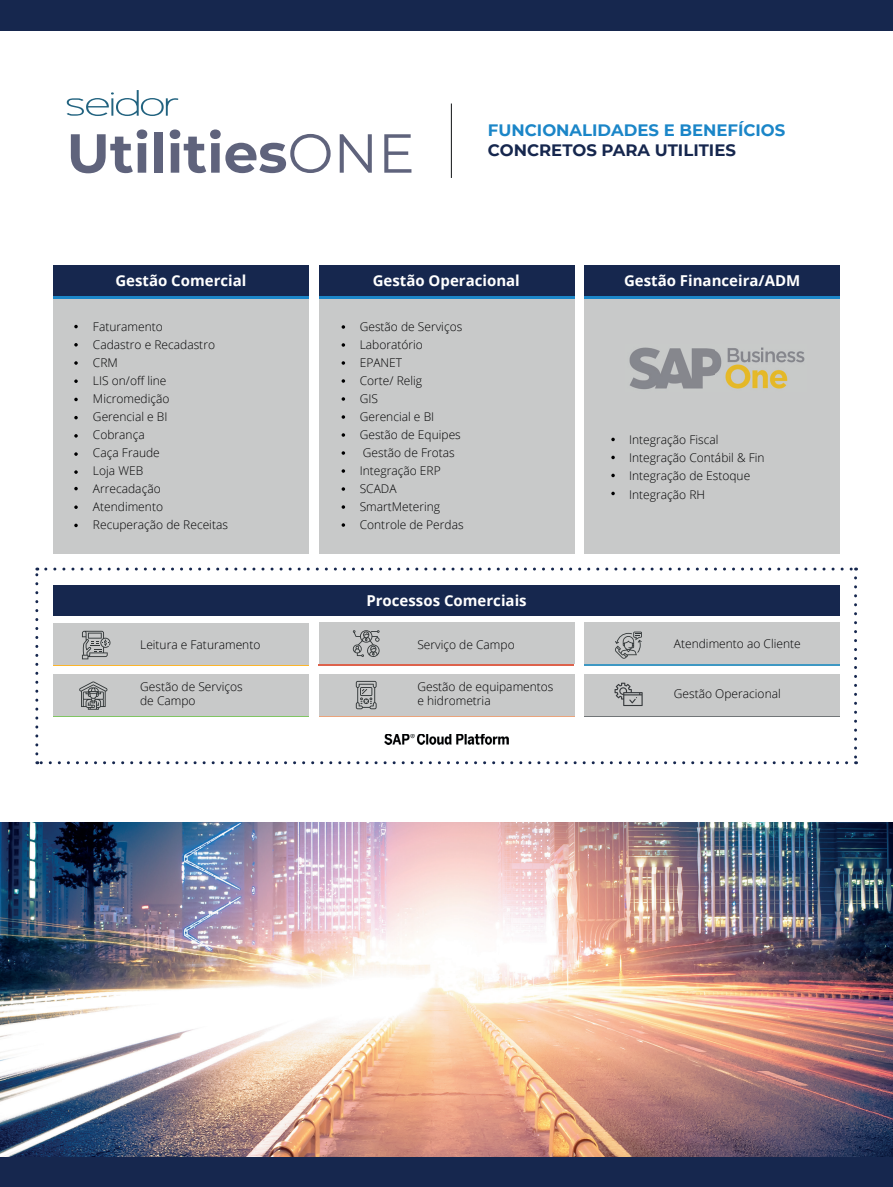
<style>
.page{position:relative;width:893px;height:1187px;background:#fff}
.page>*{position:absolute;margin:0;border:0;box-sizing:border-box;transform-origin:0 0}
.t1{font:700 54.9px "Montserrat";color:#5f637c}
.t2{font:700 16.5px "Montserrat";color:#1b86c8}
.t3{font:700 16.5px "Montserrat";color:#16274e}
.t4{font:700 15px "Open Sans";color:#fff}
.t5{font:300 12px/18px "Open Sans";color:#000001}
.s1{font-weight:400}
</style>
<div class="page">
<div style="left:53px;top:585px;width:787px;height:31px;background:#16274e"></div>
<hr style="left:53px;top:664px;width:255px;height:1px;background:#fcb62b">
<hr style="left:319px;top:664px;width:255px;height:1px;background:#dd624c">
<hr style="left:319px;top:715px;width:255px;height:1px;background:#eaa47c">
<hr style="left:53px;top:715px;width:255px;height:1px;background:#80c563">
<hr style="left:585px;top:664px;width:255px;height:1px;background:#3e98c3">
<hr style="left:585px;top:715px;width:255px;height:1px;background:#717577">
<svg style="left:67px;top:90px;width:111px;height:26px"></svg>
<div style="left:53px;top:298px;width:255px;height:255px;background:#c8c9c9"></div>
<div style="left:53px;top:623px;width:255px;height:41px;background:#c8c9c9"></div>
<div style="left:319px;top:622px;width:255px;height:42px;background:#c8c9c9"></div>
<div style="left:585px;top:622px;width:255px;height:42px;background:#c8c9c9"></div>
<div style="left:53px;top:674px;width:255px;height:41px;background:#c8c9c9"></div>
<div style="left:319px;top:674px;width:255px;height:41px;background:#c8c9c9"></div>
<div style="left:585px;top:674px;width:255px;height:41px;background:#c8c9c9"></div>
<div style="left:319px;top:298px;width:255px;height:255px;background:#c8c9c9"></div>
<div style="left:585px;top:298px;width:255px;height:255px;background:#c8c9c9"></div>
<div style="left:0;top:0;width:893px;height:30px;background:#16274e"></div>
<div style="left:53px;top:265px;width:255px;height:31px;background:#16274e"></div>
<div style="left:319px;top:265px;width:255px;height:31px;background:#16274e"></div>
<div style="left:585px;top:265px;width:255px;height:31px;background:#16274e"></div>
<div style="left:0;top:1156px;width:893px;height:30px;background:#16274e"></div>
<img style="left:629px;top:347px;width:176px;height:43px">
<hr style="left:451px;top:103px;width:1px;height:75px;background:#101315">
<svg style="left:342px;top:325px;width:3px;height:4px"></svg>
<svg style="left:342px;top:343px;width:3px;height:4px"></svg>
<svg style="left:342px;top:361px;width:3px;height:4px"></svg>
<svg style="left:342px;top:379px;width:3px;height:4px"></svg>
<svg style="left:342px;top:397px;width:3px;height:4px"></svg>
<svg style="left:342px;top:415px;width:3px;height:4px"></svg>
<svg style="left:342px;top:433px;width:3px;height:4px"></svg>
<svg style="left:342px;top:451px;width:3px;height:4px"></svg>
<svg style="left:342px;top:469px;width:3px;height:4px"></svg>
<svg style="left:342px;top:487px;width:3px;height:4px"></svg>
<svg style="left:74px;top:325px;width:4px;height:3px"></svg>
<svg style="left:74px;top:343px;width:4px;height:3px"></svg>
<svg style="left:74px;top:361px;width:4px;height:4px"></svg>
<svg style="left:74px;top:379px;width:4px;height:4px"></svg>
<svg style="left:74px;top:397px;width:4px;height:4px"></svg>
<svg style="left:74px;top:416px;width:4px;height:3px"></svg>
<svg style="left:74px;top:434px;width:4px;height:3px"></svg>
<svg style="left:74px;top:452px;width:4px;height:4px"></svg>
<svg style="left:74px;top:470px;width:4px;height:4px"></svg>
<svg style="left:74px;top:487px;width:4px;height:3px"></svg>
<svg style="left:74px;top:505px;width:4px;height:4px"></svg>
<svg style="left:74px;top:523px;width:4px;height:4px"></svg>
<svg style="left:611px;top:437px;width:4px;height:4px"></svg>
<svg style="left:611px;top:455px;width:4px;height:4px"></svg>
<svg style="left:611px;top:473px;width:4px;height:4px"></svg>
<svg style="left:611px;top:491px;width:4px;height:4px"></svg>
<hr style="left:53px;top:296px;width:255px;height:2px;background:#1b86c8">
<hr style="left:319px;top:296px;width:255px;height:2px;background:#1b86c8">
<hr style="left:585px;top:296px;width:255px;height:2px;background:#1b86c8">
<svg style="left:37px;top:761px;width:810px;height:3px"></svg>
<svg style="left:35px;top:567px;width:3px;height:187px"></svg>
<svg style="left:46px;top:567px;width:810px;height:3px"></svg>
<svg style="left:854px;top:578px;width:3px;height:186px"></svg>
<img style="left:384px;top:734px;width:124px;height:10px">
<svg style="left:82px;top:630px;width:28px;height:29px"></svg>
<svg style="left:352px;top:630px;width:28px;height:27px"></svg>
<svg style="left:615px;top:631px;width:27px;height:27px"></svg>
<svg style="left:79px;top:681px;width:29px;height:28px"></svg>
<svg style="left:356px;top:681px;width:21px;height:28px"></svg>
<svg style="left:614px;top:682px;width:29px;height:24px"></svg>
<img style="left:0;top:822px;width:893px;height:334px">
<h1 class="t1" style="left:67px;top:114px;width:350px">Utilities<span class="s1">ONE</span></h1>
<h2 class="t2" style="left:488px;top:119px;width:299px">FUNCIONALIDADES E BENEFÍCIOS</h2>
<h2 class="t3" style="left:488px;top:138px;width:249px">CONCRETOS PARA UTILITIES</h2>
<p class="t4" style="left:115px;top:269px;width:133px">Gestão Comercial</p>
<p class="t4" style="left:373px;top:269px;width:149px">Gestão Operacional</p>
<p class="t5" style="left:93px;top:317px;width:136px">Faturamento<br>Cadastro e Recadastro<br>CRM<br>LIS on/off line<br>Micromedição<br>Gerencial e BI<br>Cobrança<br>Caça Fraude<br>Loja WEB<br>Arrecadação<br>Atendimento<br>Recuperação de Receitas</p>
<p class="t5" style="left:360px;top:317px;width:105px">Gestão de Serviços<br>Laboratório<br>EPANET<br>Corte/ Relig<br>GIS<br>Gerencial e BI<br>Gestão de Equipes<br>Gestão de Frotas<br>Integração ERP<br>SCADA<br>SmartMetering<br>Controle de Perdas</p>
<p class="t4" style="left:366px;top:590px;width:162px">Processos Comerciais</p>
<p class="t4" style="left:624px;top:269px;width:178px">Gestão Financeira/ADM</p>
<p class="t5" style="left:629px;top:431px;width:137px">Integração Fiscal<br>Integração Contábil &amp; Fin<br>Integração de Estoque<br>Integração RH</p>
<p class="t5" style="left:417px;top:635px;width:99px">Serviço de Campo</p>
<p class="t5" style="left:674px;top:634px;width:128px">Atendimento ao Cliente</p>
<p class="t5" style="left:140px;top:635px;width:122px">Leitura e Faturamento</p>
<p class="t5" style="left:140px;top:680px;width:104px;line-height:13.5px">Gestão de Serviços de Campo</p>
<p class="t5" style="left:417px;top:680px;width:138px;line-height:13.5px">Gestão de equipamentos e hidrometria</p>
<p class="t5" style="left:674px;top:684px;width:108px">Gestão Operacional</p>
</div>
